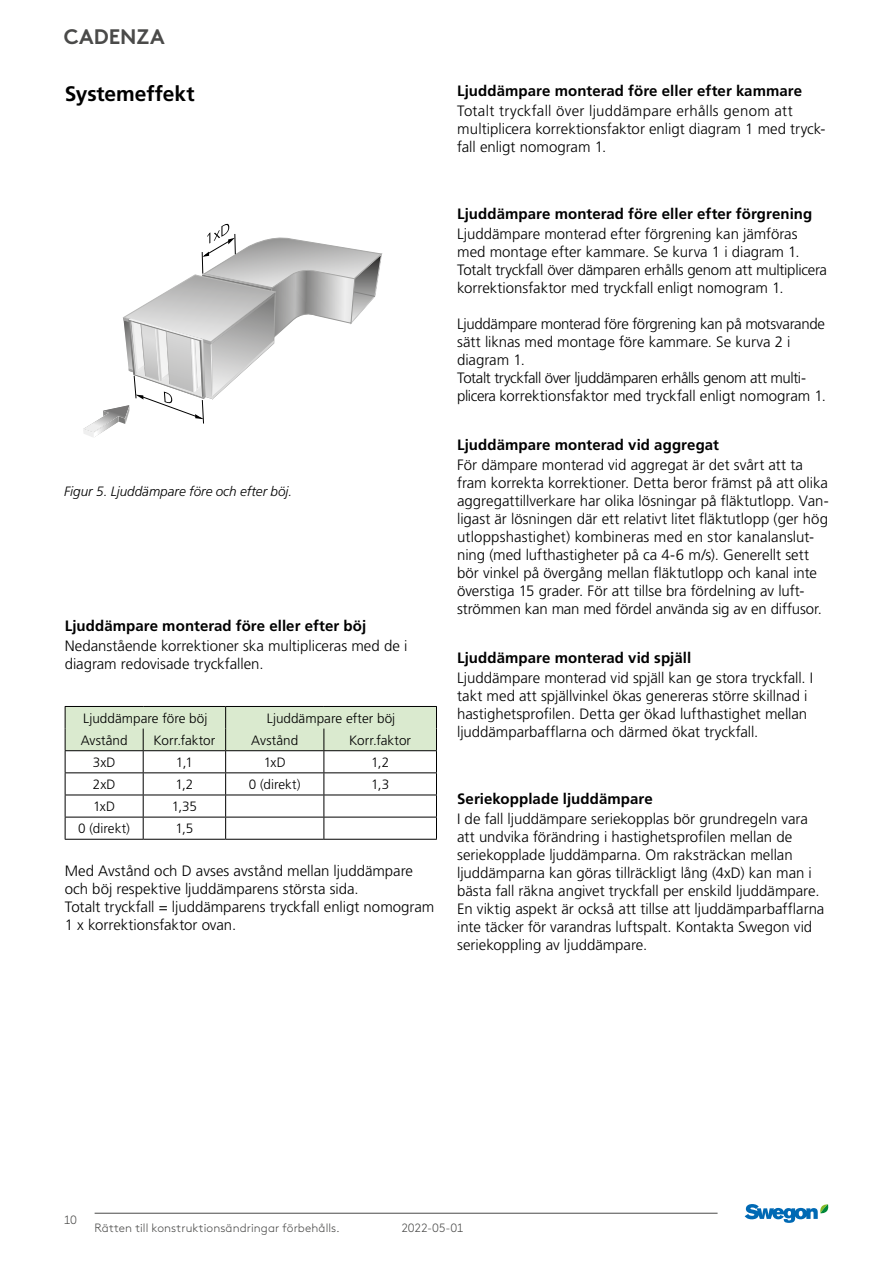
<style>
.page{position:relative;width:893px;height:1263px;background:#fff}
.page>*{position:absolute;margin:0;border:0;box-sizing:border-box;transform-origin:0 0}
.t1{font:700 21px "Frutiger LT Pro";letter-spacing:-.005em;color:#000}
.t2{font:700 21px "Swegon Brown";color:#4a4a49}
.t3{font:300 15px/18px "Frutiger LT Pro";letter-spacing:-.005em;color:#000}
.t4{font:700 15px "Frutiger LT Pro";letter-spacing:.005em;color:#000}
.t5{font:300 13.5px "Frutiger LT Pro";letter-spacing:.005em;color:#000}
.t6{font:italic 300 13.5px "Frutiger LT Pro";color:#000}
.t7{font:300 12px "Swegon Brown";letter-spacing:.005em;color:#4a4a49}
</style>
<div class="page">
<hr style="left:95px;top:1213px;width:623px;height:1px;background:#4a4a49">
<svg style="left:745px;top:1204px;width:84px;height:19px"></svg>
<svg style="left:65px;top:706px;width:372px;height:133px"></svg>
<hr style="left:65px;top:839px;width:78px;height:1px;background:#000">
<hr style="left:143px;top:839px;width:83px;height:1px;background:#000">
<hr style="left:226px;top:839px;width:98px;height:1px;background:#000">
<hr style="left:324px;top:839px;width:113px;height:1px;background:#000">
<svg style="left:83px;top:223px;width:300px;height:214px"></svg>
<h1 class="t2" style="left:64px;top:20px;width:103px">CADENZA</h1>
<h1 class="t1" style="left:65px;top:81px;width:131px">Systemeffekt</h1>
<p class="t6" style="left:64px;top:484px;width:230px">Figur 5. Ljuddämpare före och efter böj.</p>
<p class="t4" style="left:65px;top:617px;width:303px">Ljuddämpare monterad före eller efter böj</p>
<p class="t3" style="left:65px;top:637px;width:344px">Nedanstående korrektioner ska multipliceras med de i diagram redovisade tryckfallen.</p>
<p class="t5" style="left:83px;top:710px;width:126px">Ljuddämpare före böj</p>
<p class="t5" style="left:267px;top:710px;width:130px">Ljuddämpare efter böj</p>
<p class="t5" style="left:81px;top:732px;width:48px">Avstånd</p>
<p class="t5" style="left:154px;top:732px;width:63px">Korr.faktor</p>
<p class="t5" style="left:251px;top:732px;width:48px">Avstånd</p>
<p class="t5" style="left:349px;top:732px;width:63px">Korr.faktor</p>
<p class="t5" style="left:93px;top:754px;width:24px">3xD</p>
<p class="t5" style="left:176px;top:754px;width:18px">1,1</p>
<p class="t5" style="left:264px;top:754px;width:24px">1xD</p>
<p class="t5" style="left:371px;top:754px;width:20px">1,2</p>
<p class="t5" style="left:93px;top:776px;width:24px">2xD</p>
<p class="t5" style="left:175px;top:776px;width:20px">1,2</p>
<p class="t5" style="left:249px;top:776px;width:53px">0 (direkt)</p>
<p class="t5" style="left:371px;top:776px;width:19px">1,3</p>
<p class="t5" style="left:93px;top:798px;width:24px">1xD</p>
<p class="t5" style="left:172px;top:798px;width:27px">1,35</p>
<p class="t5" style="left:78px;top:821px;width:53px">0 (direkt)</p>
<p class="t5" style="left:175px;top:821px;width:19px">1,5</p>
<p class="t3" style="left:65px;top:862px;width:371px">Med Avstånd och D avses avstånd mellan ljuddämpare och böj respektive ljuddämparens största sida.<br>Totalt tryckfall = ljuddämparens tryckfall enligt nomogram 1 x korrektionsfaktor ovan.</p>
<p class="t4" style="left:457px;top:82px;width:347px">Ljuddämpare monterad före eller efter kammare</p>
<p class="t3" style="left:457px;top:102px;width:370px">Totalt tryckfall över ljuddämpare erhålls genom att multiplicera korrektionsfaktor enligt diagram 1 med tryck&shy;fall enligt nomogram 1.</p>
<p class="t4" style="left:457px;top:205px;width:357px">Ljuddämpare monterad före eller efter förgrening</p>
<p class="t3" style="left:457px;top:225px;width:371px">Ljuddämpare monterad efter förgrening kan jämföras med montage efter kammare. Se kurva 1 i diagram 1.<br>Totalt tryckfall över dämparen erhålls genom att multiplicera korrektionsfaktor med tryckfall enligt nomogram 1.</p>
<p class="t3" style="left:457px;top:315px;width:370px">Ljuddämpare monterad före förgrening kan på motsvarande sätt liknas med montage före kammare. Se kurva 2 i diagram 1.<br>Totalt tryckfall över ljuddämparen erhålls genom att multi&shy;plicera korrektionsfaktor med tryckfall enligt nomogram 1.</p>
<p class="t4" style="left:457px;top:436px;width:263px">Ljuddämpare monterad vid aggregat</p>
<p class="t3" style="left:457px;top:456px;width:373px">För dämpare monterad vid aggregat är det svårt att ta fram korrekta korrektioner. Detta beror främst på att olika aggregattillverkare har olika lösningar på fläktutlopp. Van&shy;ligast är lösningen där ett relativt litet fläktutlopp (ger hög utloppshastighet) kombineras med en stor kanalanslut&shy;ning (med lufthastigheter på ca 4-6 m/s). Generellt sett bör vinkel på övergång mellan fläktutlopp och kanal inte överstiga 15 grader. För att tillse bra fördelning av luft&shy;strömmen kan man med fördel använda sig av en diffusor.</p>
<p class="t4" style="left:457px;top:649px;width:236px">Ljuddämpare monterad vid spjäll</p>
<p class="t3" style="left:457px;top:669px;width:358px">Ljuddämpare monterad vid spjäll kan ge stora tryckfall. I takt med att spjällvinkel ökas genereras större skillnad i hastighetsprofilen. Detta ger ökad lufthastighet mellan ljuddämparbafflarna och därmed ökat tryckfall.</p>
<p class="t4" style="left:457px;top:790px;width:197px">Seriekopplade ljuddämpare</p>
<p class="t3" style="left:457px;top:810px;width:369px">I de fall ljuddämpare seriekopplas bör grundregeln vara att undvika förändring i hastighetsprofilen mellan de seriekopplade ljuddämparna. Om raksträckan mellan ljuddämparna kan göras tillräckligt lång (4xD) kan man i bästa fall räkna angivet tryckfall per enskild ljuddämpare.<br>En viktig aspekt är också att tillse att ljuddämparbafflarna inte täcker för varandras luftspalt. Kontakta Swegon vid seriekoppling av ljuddämpare.</p>
<p class="t7" style="left:64px;top:1211px;width:15px">10</p>
<p class="t7" style="left:95px;top:1219px;width:247px">Rätten till konstruktionsändringar förbehålls.</p>
<p class="t7" style="left:401px;top:1219px;width:64px">2022-05-01</p>
</div>
